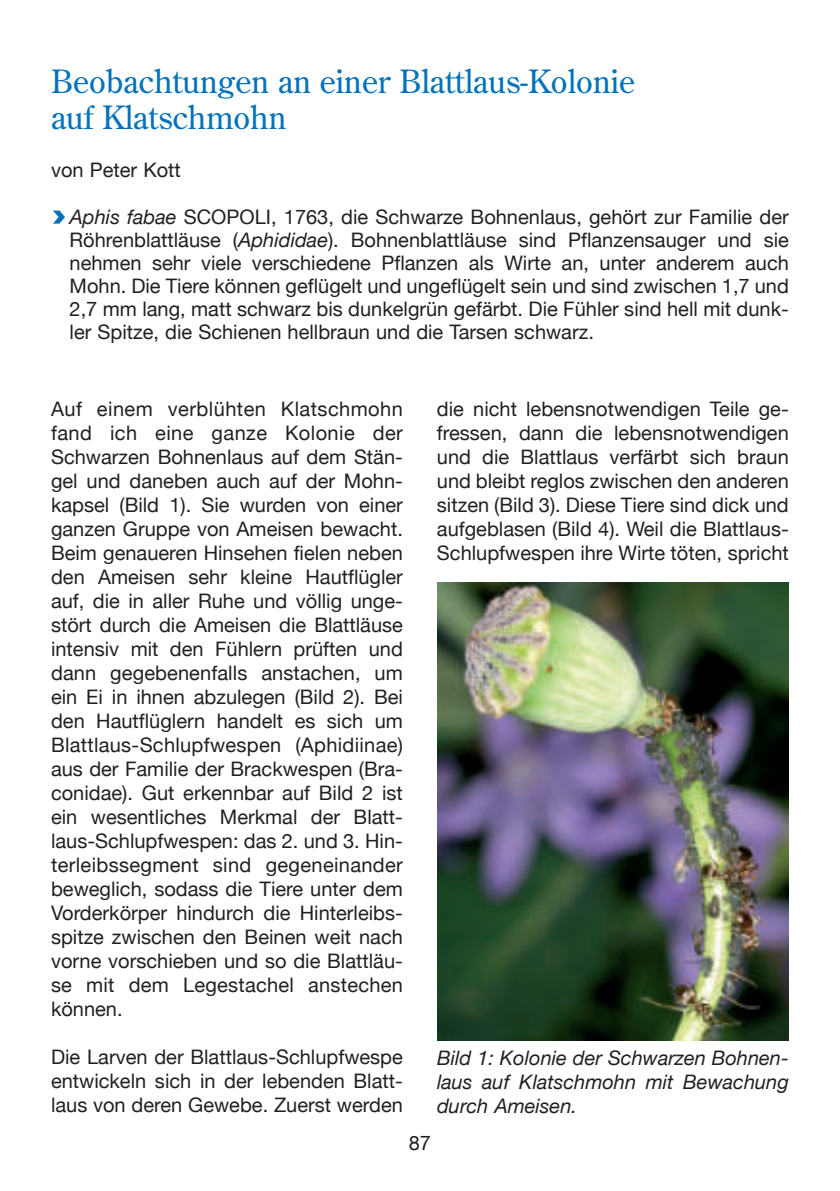
<style>
.page{position:relative;width:840px;height:1191px;background:#fff}
.page>*{position:absolute;margin:0;border:0;box-sizing:border-box;transform-origin:0 0}
.t1{font:32px/36px "Century Old Style Std";color:#0072bc}
.t2{font:20px/24px "Helvetica Neue";color:#231f20;text-align:justify}
.t3{font:italic 20px/24px "Helvetica Neue";color:#231f20;text-align:justify}
.s1{font-family:"Monotype Sorts";font-size:18.4px;color:#0072bc}
.s2{font-style:italic}
</style>
<div class="page">
<img style="left:437px;top:582px;width:351px;height:458px">
<h1 class="t1" style="left:51px;top:61px;width:585px">Beobachtungen an einer Blattlaus-Kolonie auf Klatschmohn</h1>
<p class="t2" style="left:51px;top:158px;width:131px">von Peter Kott</p>
<p class="t2" style="left:70px;top:205px;width:720px;line-height:23px;text-indent:-19px"><span class="s1">Ö</span><span class="s2">Aphis fabae</span> SCOPOLI, 1763, die Schwarze Bohnenlaus, gehört zur Familie der Röhrenblattläuse (<span class="s2">Aphididae</span>). Bohnenblattläuse sind Pflanzensauger und sie nehmen sehr viele verschiedene Pflanzen als Wirte an, unter anderem auch Mohn. Die Tiere können geflügelt und ungeflügelt sein und sind zwischen 1,7 und 2,7 mm lang, matt schwarz bis dunkelgrün gefärbt. Die Fühler sind hell mit dunk&shy;ler Spitze, die Schienen hellbraun und die Tarsen schwarz.</p>
<p class="t2" style="left:51px;top:397px;width:353px">Auf einem verblühten Klatschmohn fand ich eine ganze Kolonie der Schwarzen Bohnenlaus auf dem Stän&shy;gel und daneben auch auf der Mohn&shy;kapsel (Bild 1). Sie wurden von einer ganzen Gruppe von Ameisen bewacht.<br>Beim genaueren Hinsehen fielen neben den Ameisen sehr kleine Hautflügler auf, die in aller Ruhe und völlig unge&shy;stört durch die Ameisen die Blattläuse intensiv mit den Fühlern prüften und dann gegebenenfalls anstachen, um ein Ei in ihnen abzulegen (Bild 2). Bei den Hautflüglern handelt es sich um Blattlaus-Schlupfwespen (Aphidiinae) aus der Familie der Brackwespen (Bra&shy;conidae). Gut erkennbar auf Bild 2 ist ein wesentliches Merkmal der Blatt&shy;laus-Schlupfwespen: das 2. und 3. Hin&shy;terleibssegment sind gegeneinander beweglich, sodass die Tiere unter dem Vorderkörper hindurch die Hinterleibs&shy;spitze zwischen den Beinen weit nach vorne vorschieben und so die Blattläu&shy;se mit dem Legestachel anstechen können.</p>
<p class="t2" style="left:51px;top:1045px;width:353px">Die Larven der Blattlaus-Schlupfwespe entwickeln sich in der lebenden Blatt&shy;laus von deren Gewebe. Zuerst werden</p>
<p class="t2" style="left:436px;top:397px;width:353px">die nicht lebensnotwendigen Teile ge&shy;fressen, dann die lebensnotwendigen und die Blattlaus verfärbt sich braun und bleibt reglos zwischen den anderen sitzen (Bild 3). Diese Tiere sind dick und aufgeblasen (Bild 4). Weil die Blattlaus-Schlupfwespen ihre Wirte töten, spricht</p>
<p class="t3" style="left:437px;top:1046px;width:353px">Bild 1: Kolonie der Schwarzen Bohnen&shy;laus auf Klatschmohn mit Bewachung durch Ameisen.</p>
<p class="t2" style="left:408px;top:1131px;width:24px">87</p>
</div>
